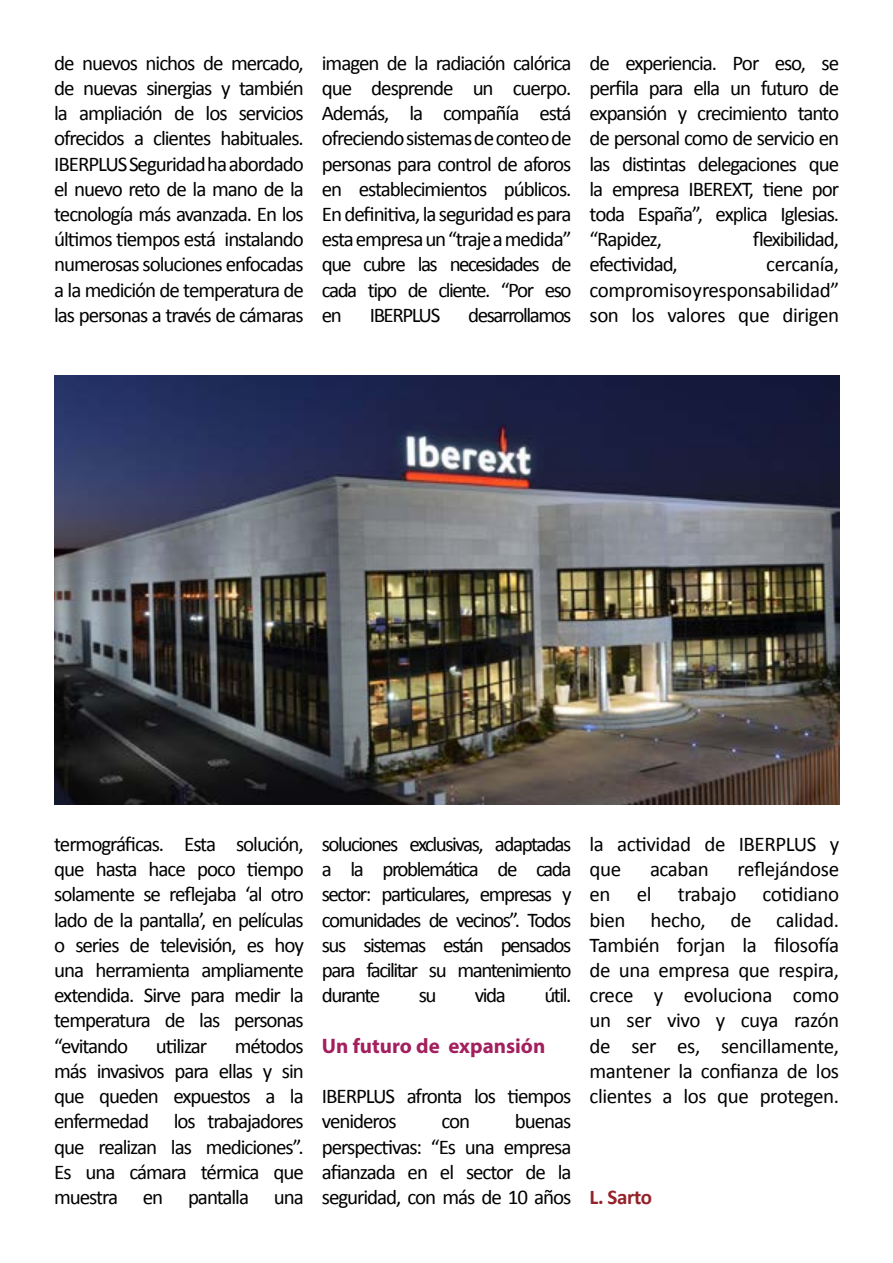
<style>
.page{position:relative;width:893px;height:1263px;background:#fff}
.page>*{position:absolute;margin:0;border:0;box-sizing:border-box;transform-origin:0 0}
.t1{font:21px/25.2px "Calibri";letter-spacing:-.05em;color:#000;text-align:justify}
.t2{font:21px/25.2px "Calibri";letter-spacing:-.02em;color:#000}
.t3{font:21px "Calibri";letter-spacing:-.07em;color:#000}
.t4{font:700 21px "Myriad Pro";color:#a31f5e}
.t5{font:700 21px "Calibri";letter-spacing:-.02em;color:#95222a}
</style>
<div class="page">
<img style="left:54px;top:375px;width:785px;height:429px">
<p class="t1" style="left:54px;top:50px;width:251px">de nuevos nichos de mercado, de nuevas sinergias y también la ampliación de los servicios ofrecidos a clientes habituales.<br>IBERPLUS Seguridad ha abordado el nuevo reto de la mano de la tecnología más avanzada. En los últimos tiempos está instalando numerosas soluciones enfocadas a la medición de temperatura de las personas a través de cámaras</p>
<p class="t1" style="left:322px;top:50px;width:251px">imagen de la radiación calórica que desprende un cuerpo.<br>Además, la compañía está ofreciendo sistemas de conteo de personas para control de aforos en establecimientos públicos.<br>En definitiva, la seguridad es para esta empresa un “traje a medida” que cubre las necesidades de cada tipo de cliente. “Por eso en</p>
<p class="t3" style="left:370px;top:302px;width:72px">IBERPLUS</p>
<p class="t3" style="left:468px;top:302px;width:105px">desarrollamos</p>
<p class="t1" style="left:590px;top:50px;width:251px">de experiencia. Por eso, se perfila para ella un futuro de expansión y crecimiento tanto de personal como de servicio en las distintas delegaciones que la empresa IBEREXT, tiene por toda España”, explica Iglesias. “Rapidez,</p>
<p class="t1" style="left:753px;top:227px;width:88px">flexibilidad,</p>
<p class="t1" style="left:590px;top:252px;width:251px;text-indent:177px">cercanía, compromiso y responsabilidad” son los valores que dirigen</p>
<p class="t1" style="left:590px;top:252px;width:90px">efectividad,</p>
<p class="t1" style="left:54px;top:831px;width:251px">termográficas. Esta solución, que hasta hace poco tiempo solamente se reflejaba ‘al otro lado de la pantalla’, en películas o series de televisión, es hoy una herramienta ampliamente extendida. Sirve para medir la temperatura de las personas “evitando</p>
<p class="t1" style="left:54px;top:1033px;width:251px;text-indent:181px">métodos más invasivos para ellas y sin que queden expuestos a la enfermedad los trabajadores que realizan las mediciones”.<br>Es una cámara térmica que muestra en pantalla una</p>
<p class="t1" style="left:156px;top:1033px;width:53px">utilizar</p>
<p class="t1" style="left:322px;top:831px;width:251px">soluciones exclusivas, adaptadas a la problemática de cada sector: particulares, empresas y comunidades de vecinos”. Todos sus sistemas están pensados para facilitar su mantenimiento durante</p>
<p class="t1" style="left:419px;top:983px;width:19px">su</p>
<p class="t1" style="left:475px;top:983px;width:32px">vida</p>
<p class="t1" style="left:544px;top:983px;width:29px">útil.</p>
<p class="t4" style="left:322px;top:1032px;width:225px">Un futuro de expansión</p>
<p class="t1" style="left:322px;top:1083px;width:251px">IBERPLUS afronta los tiempos venideros</p>
<p class="t1" style="left:322px;top:1109px;width:251px;text-indent:193px">buenas perspectivas: “Es una empresa afianzada en el sector de la seguridad, con más de 10 años</p>
<p class="t1" style="left:441px;top:1109px;width:30px">con</p>
<p class="t2" style="left:590px;top:831px;width:251px">la actividad de IBERPLUS y que</p>
<p class="t1" style="left:590px;top:857px;width:251px;text-indent:148px">reflejándose en el trabajo cotidiano bien hecho, de calidad.<br>También forjan la filosofía de una empresa que respira, crece y evoluciona como un ser vivo y cuya razón de ser es, sencillamente, mantener la confianza de los clientes a los que protegen.</p>
<p class="t1" style="left:650px;top:857px;width:60px">acaban</p>
<p class="t5" style="left:590px;top:1183px;width:64px">L. Sarto</p>
</div>
